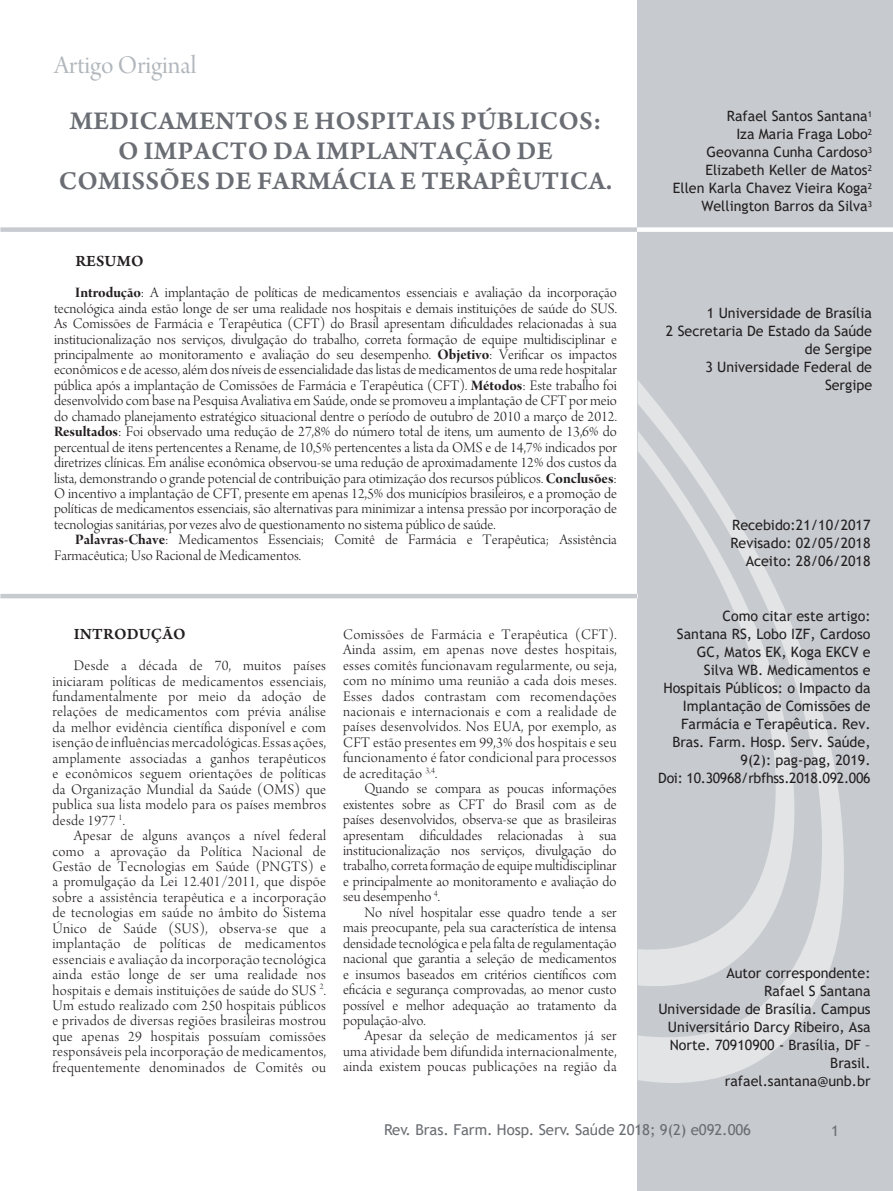
<style>
.page{position:relative;width:893px;height:1191px;background:#fff}
.page>*{position:absolute;margin:0;border:0;box-sizing:border-box;transform-origin:0 0}
.t1{font:27px/30px "Arno Pro Smbd Sm Text";letter-spacing:.01em;color:#6a6d73;text-align:center}
.t2{font:27px "Arno Pro Display";color:#b1b7bc}
.t3{font:16.5px "Arno Pro Smbd Sm Text";letter-spacing:.01em;color:#231f20}
.t4{font:15.45px/15.5px "Arno Pro Light Display";color:#231f20;text-align:justify}
.t5{font:15px "Trebuchet MS";letter-spacing:-.005em;color:#6a6d73}
.t6{font:14.25px/18px "Trebuchet MS";color:#231f20;text-align:right}
.s1{font-family:"Arno Pro Bold Display"}
</style>
<div class="page">
<div style="left:637px;top:0;width:255px;height:1191px;background:#c7cbcf"></div>
<svg style="left:638px;top:381px;width:206px;height:702px"></svg>
<svg style="left:637px;top:431px;width:158px;height:557px"></svg>
<hr style="left:0;top:594px;width:637px;height:4px;background:#c7cbcf">
<svg style="left:0;top:227px;width:892px;height:5px;background:#d9dbde"></svg>
<h1 class="t2" style="left:54px;top:50px;width:144px">Artigo Original</h1>
<h1 class="t1" style="left:59px;top:107px;width:555px">MEDICAMENTOS E HOSPITAIS PÚBLICOS:<br>O IMPACTO DA IMPLANTAÇÃO DE<br>COMISSÕES DE FARMÁCIA E TERAPÊUTICA.</h1>
<p class="t3" style="left:75px;top:252px;width:70px">RESUMO</p>
<p class="t4" style="left:54px;top:286px;width:564px;text-indent:21px"><span class="s1">Introdução</span>: A implantação de políticas de medicamentos essenciais e avaliação da incorporação tecnológica ainda estão longe de ser uma realidade nos hospitais e demais instituições de saúde do SUS.<br>As Comissões de Farmácia e Terapêutica (CFT) do Brasil apresentam dificuldades relacionadas à sua institucionalização nos serviços, divulgação do trabalho, correta formação de equipe multidisciplinar e principalmente ao monitoramento e avaliação do seu desempenho. <span class="s1">Objetivo</span>: Verificar os impactos econômicos e de acesso, além dos níveis de essencialidade das listas de medicamentos de uma rede hospitalar pública após a implantação de Comissões de Farmácia e Terapêutica (CFT). <span class="s1">Métodos</span>: Este trabalho foi desenvolvido com base na Pesquisa Avaliativa em Saúde, onde se promoveu a implantação de CFT por meio do chamado planejamento estratégico situacional dentre o período de outubro de 2010 a março de 2012.<br><span class="s1">Resultados</span>: Foi observado uma redução de 27,8% do número total de itens, um aumento de 13,6% do percentual de itens pertencentes a Rename, de 10,5% pertencentes a lista da OMS e de 14,7% indicados por diretrizes clínicas. Em análise econômica observou-se uma redução de aproximadamente 12% dos custos da lista, demonstrando o grande potencial de contribuição para otimização dos recursos públicos. <span class="s1">Conclusões</span>:<br>O incentivo a implantação de CFT, presente em apenas 12,5% dos municípios brasileiros, e a promoção de políticas de medicamentos essenciais, são alternativas para minimizar a intensa pressão por incorporação de tecnologias sanitárias, por vezes alvo de questionamento no sistema público de saúde.</p>
<p class="t4" style="left:54px;top:533px;width:564px;text-indent:21px"><span class="s1">Palavras-Chave</span>: Medicamentos Essenciais; Comitê de Farmácia e Terapêutica; Assistência<br>Farmacêutica; Uso Racional de Medicamentos.</p>
<p class="t3" style="left:74px;top:625px;width:113px">INTRODUÇÃO</p>
<p class="t4" style="left:53px;top:659px;width:275px;text-indent:21px">Desde a década de 70, muitos países iniciaram políticas de medicamentos essenciais, fundamentalmente por meio da adoção de relações de medicamentos com prévia análise da melhor evidência científica disponível e com isenção de influências mercadológicas. Essas ações, amplamente associadas a ganhos terapêuticos e econômicos seguem orientações de políticas da Organização Mundial da Saúde (OMS) que publica sua lista modelo para os países membros desde 1977 <sup>1</sup>.</p>
<p class="t4" style="left:52px;top:829px;width:275px;text-indent:21px">Apesar de alguns avanços a nível federal como a aprovação da Política Nacional de Gestão de Tecnologias em Saúde (PNGTS) e a promulgação da Lei 12.401/2011, que dispõe sobre a assistência terapêutica e a incorporação de tecnologias em saúde no âmbito do Sistema Único de Saúde (SUS), observa-se que a implantação de políticas de medicamentos essenciais e avaliação da incorporação tecnológica ainda estão longe de ser uma realidade nos hospitais e demais instituições de saúde do SUS <sup>2</sup>.<br>Um estudo realizado com 250 hospitais públicos e privados de diversas regiões brasileiras mostrou que apenas 29 hospitais possuíam comissões responsáveis pela incorporação de medicamentos, frequentemente denominados de Comitês ou</p>
<p class="t4" style="left:343px;top:627px;width:275px">Comissões de Farmácia e Terapêutica (CFT).<br>Ainda assim, em apenas nove destes hospitais, esses comitês funcionavam regularmente, ou seja, com no mínimo uma reunião a cada dois meses.<br>Esses dados contrastam com recomendações nacionais e internacionais e com a realidade de países desenvolvidos. Nos EUA, por exemplo, as CFT estão presentes em 99,3% dos hospitais e seu funcionamento é fator condicional para processos de acreditação <sup>3,4</sup>.</p>
<p class="t4" style="left:343px;top:782px;width:275px;text-indent:21px">Quando se compara as poucas informações existentes sobre as CFT do Brasil com as de países desenvolvidos, observa-se que as brasileiras apresentam dificuldades relacionadas à sua institucionalização nos serviços, divulgação do trabalho, correta formação de equipe multidisciplinar e principalmente ao monitoramento e avaliação do seu desempenho <sup>4</sup>.</p>
<p class="t4" style="left:343px;top:906px;width:275px;text-indent:21px">No nível hospitalar esse quadro tende a ser mais preocupante, pela sua característica de intensa densidade tecnológica e pela falta de regulamentação nacional que garantia a seleção de medicamentos e insumos baseados em critérios científicos com eficácia e segurança comprovadas, ao menor custo possível e melhor adequação ao tratamento da população-alvo.</p>
<p class="t4" style="left:343px;top:1029px;width:275px;text-indent:21px">Apesar da seleção de medicamentos já ser uma atividade bem difundida internacionalmente, ainda existem poucas publicações na região da</p>
<p class="t6" style="left:673px;top:107px;width:201px">Rafael Santos Santana<sup>1<br></sup>Iza Maria Fraga Lobo<sup>2<br></sup>Geovanna Cunha Cardoso<sup>3<br></sup>Elizabeth Keller de Matos<sup>2<br></sup>Ellen Karla Chavez Vieira Koga<sup>2<br></sup>Wellington Barros da Silva<sup>3</sup></p>
<p class="t6" style="left:666px;top:304px;width:208px">1 Universidade de Brasília<br>2 Secretaria De Estado da Saúde de Sergipe<br>3 Universidade Federal de<br>Sergipe</p>
<p class="t6" style="left:730px;top:516px;width:142px">Recebido:21/10/2017<br>Revisado: 02/05/2018<br>Aceito: 28/06/2018</p>
<p class="t6" style="left:658px;top:607px;width:214px">Como citar este artigo:<br>Santana RS, Lobo IZF, Cardoso<br>GC, Matos EK, Koga EKCV e<br>Silva WB. Medicamentos e<br>Hospitais Públicos: o Impacto da<br>Implantação de Comissões de<br>Farmácia e Terapêutica. Rev.<br>Bras. Farm. Hosp. Serv. Saúde,<br>9(2): pag-pag, 2019.<br>Doi: 10.30968/rbfhss.2018.092.006</p>
<p class="t6" style="left:658px;top:963px;width:214px">Autor correspondente:<br>Rafael S Santana<br>Universidade de Brasília. Campus<br>Universitário Darcy Ribeiro, Asa<br>Norte. 70910900 - Brasília, DF –<br>Brasil.<br>rafael.santana@unb.br</p>
<p class="t5" style="left:384px;top:1120px;width:368px">Rev. Bras. Farm. Hosp. Serv. Saúde 2018; 9(2) e092.006</p>
<p class="t5" style="left:831px;top:1121px;width:9px">1</p>
</div>
